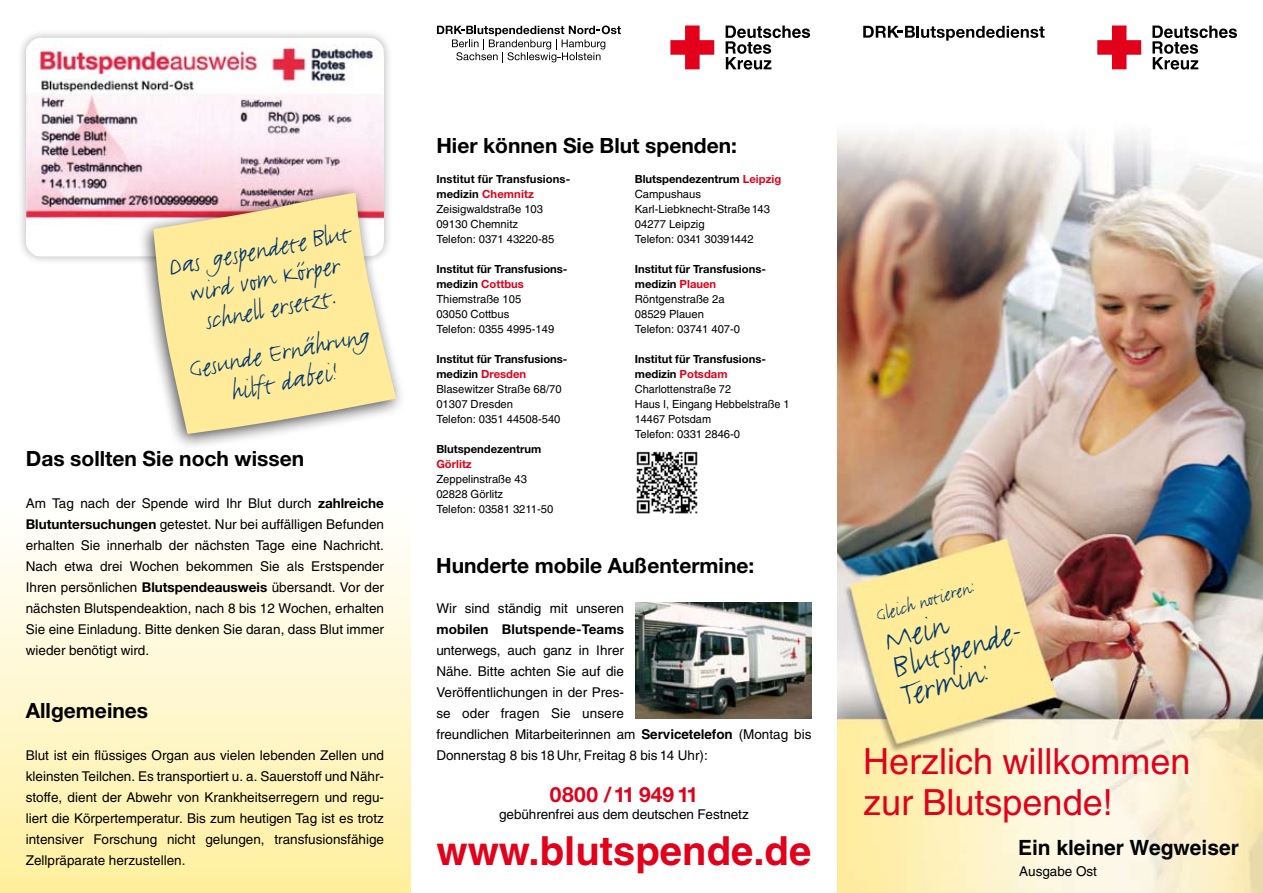
<style>
.page{position:relative;width:1263px;height:893px;background:#fff}
.page>*{position:absolute;margin:0;border:0;box-sizing:border-box;transform-origin:0 0}
.t1{font:700 40.05px "Helvetica";color:#e2001a}
.t2{font:37.5px/28.5px "FF Justlefthand";color:#003871}
.t3{font:36px/40.5px "Helvetica";color:#e2001a}
.t4{font:29.85px/29.8px "FF Justlefthand";color:#003871;text-align:center}
.t5{font:700 21px "Helvetica Neue";color:#000}
.t6{font:700 21px "Helvetica";color:#000}
.t7{font:21px "FF Justlefthand";color:#003871}
.t8{font:700 21px "Helvetica Neue";color:#e2001a}
.t9{font:13.5px/21px "Helvetica";color:#000;text-align:justify}
.t10{font:700 13.5px "Helvetica Neue";letter-spacing:.01em;color:#000}
.t11{font:11.25px/15px "Helvetica";color:#000}
.t12{font:700 11.25px/15px "Helvetica Neue";color:#000}
.t13{font:700 11.25px "Helvetica Neue";color:#e2001a}
.s1{font-family:"Helvetica Neue";font-weight:700}
.s2{color:#e2001a}
.s3{font-weight:700}
</style>
<div class="page">
<div style="left:16px;top:28px;width:383px;height:244px;background:#000;opacity:.3"></div>
<img style="left:25px;top:38px;width:359px;height:219px">
<div style="left:0;top:497px;width:411px;height:396px;background:linear-gradient(to bottom,#fff,#fff09f)"></div>
<img style="left:838px;top:25px;width:425px;height:868px">
<svg style="left:1097px;top:26px;width:44px;height:43px"></svg>
<svg style="left:1152px;top:26px;width:85px;height:44px"></svg>
<div style="left:136px;top:181px;width:279px;height:277px;background:#000;opacity:.7"></div>
<svg style="left:153px;top:193px;width:243px;height:241px;background:#f5e2a6"></svg>
<svg style="left:863px;top:26px;width:181px;height:15px"></svg>
<svg style="left:437px;top:26px;width:184px;height:36px"></svg>
<img style="left:635px;top:603px;width:176px;height:115px">
<img style="left:636px;top:451px;width:62px;height:63px">
<svg style="left:670px;top:26px;width:44px;height:43px"></svg>
<svg style="left:726px;top:26px;width:84px;height:44px"></svg>
<h3 class="t4" style="left:166px;top:253px;width:186px;rotate:-11deg">Das gespendete Blut wird vom Körper schnell ersetzt.</h3>
<h3 class="t4" style="left:187px;top:356px;width:185px;rotate:-11deg">Gesunde Ernährung hilft dabei!</h3>
<h3 class="t5" style="left:26px;top:445px;width:280px">Das sollten Sie noch wissen</h3>
<p class="t9" style="left:26px;top:493px;width:360px">Am Tag nach der Spende wird Ihr Blut durch <span class="s1">zahlreiche Blutuntersuchungen</span> getestet. Nur bei auffälligen Befunden erhalten Sie innerhalb der nächsten Tage eine Nachricht.<br>Nach etwa drei Wochen bekommen Sie als Erstspender Ihren persönlichen <span class="s1">Blutspendeausweis</span> übersandt. Vor der nächsten Blutspendeaktion, nach 8 bis 12 Wochen, erhalten Sie eine Einladung. Bitte denken Sie daran, dass Blut immer wieder benötigt wird.</p>
<h3 class="t5" style="left:26px;top:698px;width:124px">Allgemeines</h3>
<p class="t9" style="left:26px;top:745px;width:360px">Blut ist ein flüssiges Organ aus vielen lebenden Zellen und kleinsten Teilchen. Es transportiert u. a. Sauerstoff und Nähr&shy;stoffe, dient der Abwehr von Krankheitserregern und regu&shy;liert die Körpertemperatur. Bis zum heutigen Tag ist es trotz intensiver Forschung nicht gelungen, transfusionsfähige Zellpräparate herzustellen.</p>
<h3 class="t5" style="left:436px;top:132px;width:302px">Hier können Sie Blut spenden:</h3>
<p class="t12" style="left:436px;top:171px;width:135px">Institut für Transfusions&shy;medizin <span class="s2">Chemnitz</span></p>
<p class="t11" style="left:436px;top:201px;width:119px">Zeisigwaldstraße 103<br>09130 Chemnitz<br>Telefon: 0371 43220-85</p>
<p class="t12" style="left:436px;top:261px;width:133px">Institut für Transfusions&shy;medizin <span class="s2">Cottbus</span></p>
<p class="t11" style="left:436px;top:291px;width:119px">Thiemstraße 105<br>03050 Cottbus<br>Telefon: 0355 4995-149</p>
<p class="t12" style="left:436px;top:351px;width:133px">Institut für Transfusions&shy;medizin <span class="s2">Dresden</span></p>
<p class="t11" style="left:436px;top:381px;width:127px">Blasewitzer Straße 68/70<br>01307 Dresden<br>Telefon: 0351 44508-540</p>
<p class="t12" style="left:436px;top:441px;width:106px">Blutspendezentrum</p>
<p class="t13" style="left:436px;top:457px;width:37px">Görlitz</p>
<p class="t11" style="left:436px;top:471px;width:119px">Zeppelinstraße 43<br>02828 Görlitz<br>Telefon: 03581 3211-50</p>
<p class="t12" style="left:635px;top:171px;width:148px">Blutspendezentrum <span class="s2">Leipzig</span></p>
<p class="t11" style="left:635px;top:186px;width:137px">Campushaus<br>Karl-Liebknecht-Straße 143<br>04277 Leipzig<br>Telefon: 0341 30391442</p>
<p class="t12" style="left:635px;top:261px;width:133px">Institut für Transfusions&shy;medizin <span class="s2">Plauen</span></p>
<p class="t11" style="left:635px;top:291px;width:107px">Röntgenstraße 2a<br>08529 Plauen<br>Telefon: 03741 407-0</p>
<p class="t12" style="left:635px;top:351px;width:133px">Institut für Transfusions&shy;medizin <span class="s2">Potsdam</span></p>
<p class="t11" style="left:635px;top:381px;width:156px">Charlottenstraße 72<br>Haus I, Eingang Hebbelstraße 1<br>14467 Potsdam<br>Telefon: 0331 2846-0</p>
<h3 class="t5" style="left:436px;top:552px;width:320px">Hunderte mobile Außentermine:</h3>
<p class="t9" style="left:436px;top:598px;width:189px">Wir sind ständig mit unseren</p>
<p class="t10" style="left:436px;top:621px;width:189px">mobilen Blutspende-Teams</p>
<p class="t9" style="left:436px;top:640px;width:377px;text-align:left">unterwegs, auch ganz in Ihrer<br>Nähe. Bitte achten Sie auf die<br>Veröffentlichungen in der Pres-<br>se oder fragen Sie unsere<br>freundlichen Mitarbeiterinnen am <span class="s3">Servicetelefon</span> (Montag bis Donnerstag 8 bis 18 Uhr, Freitag 8 bis 14 Uhr):</p>
<h3 class="t8" style="left:550px;top:782px;width:150px">0800 / 11 949 11</h3>
<p class="t9" style="left:499px;top:803px;width:251px">gebührenfrei aus dem deutschen Festnetz</p>
<h1 class="t1" style="left:437px;top:827px;width:376px">www.blutspende.de</h1>
<h3 class="t7" style="left:873px;top:603px;width:104px;rotate:-17deg">Gleich notieren:</h3>
<h2 class="t2" style="left:881px;top:629px;width:163px;rotate:-17deg">Mein<br>Blutspende-<br>Termin:</h2>
<h3 class="t3" style="left:863px;top:741px;width:329px">Herzlich willkommen zur Blutspende!</h3>
<h3 class="t6" style="left:1018px;top:835px;width:222px">Ein kleiner Wegweiser</h3>
<p class="t9" style="left:1019px;top:861px;width:79px">Ausgabe Ost</p>
</div>
